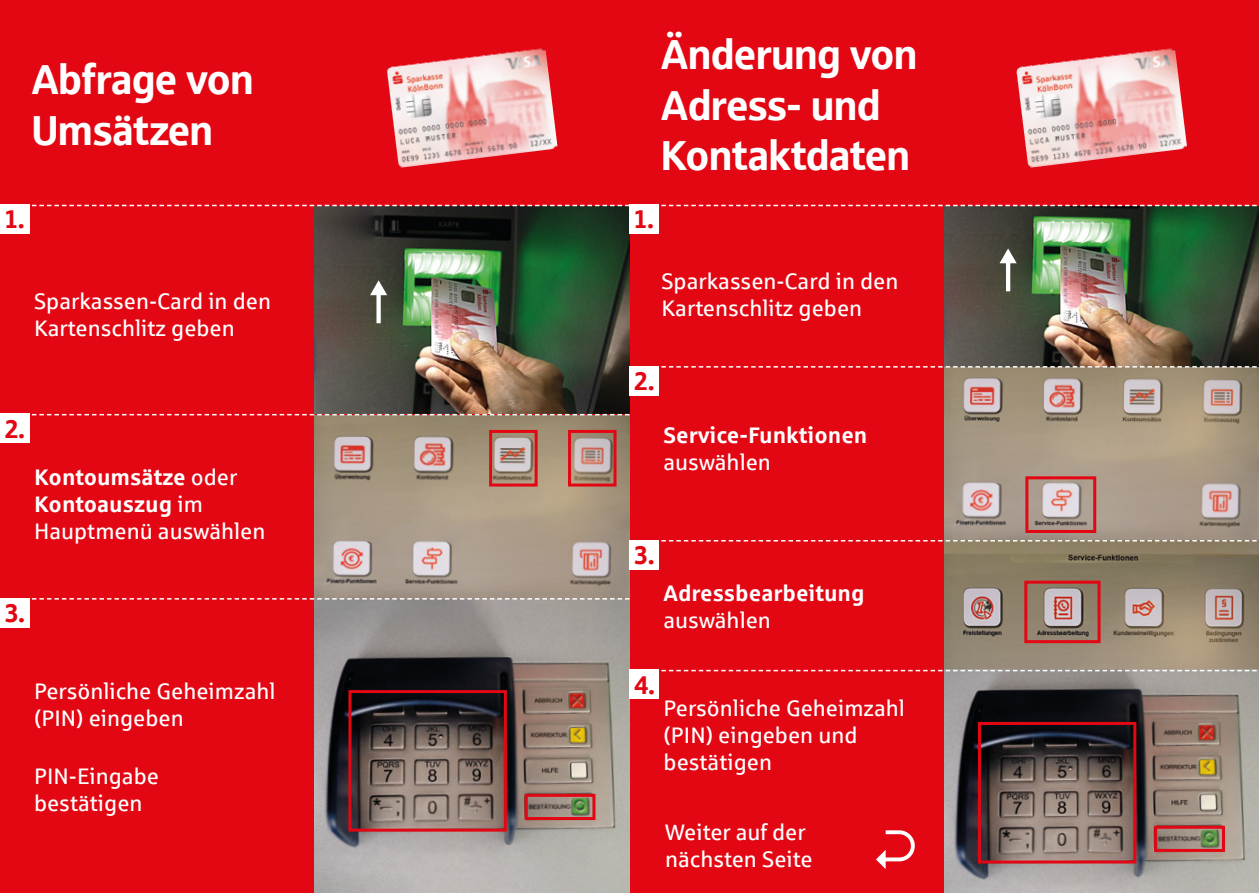
<style>
.page{position:relative;width:1259px;height:893px;background:#e30613}
.page>*{position:absolute;margin:0;border:0;box-sizing:border-box;transform-origin:0 0}
.t1{font:42px/50.4px "Sparkasse Head";color:#fff}
.t2{font:25.8px "Sparkasse Head";color:#e30613}
.t3{font:22.5px/27px "Sparkasse Rg";color:#fff}
.t4{font:700 22.5px "Sparkasse Rg";color:#fff}
.s1{font-weight:700}
</style>
<div class="page">
<div style="left:0;top:414px;width:29px;height:29px;background:#fff"></div>
<img style="left:315px;top:207px;width:314px;height:207px">
<div style="left:0;top:204px;width:29px;height:29px;background:#fff"></div>
<svg style="left:370px;top:280px;width:17px;height:43px"></svg>
<svg style="left:315px;top:415px;width:314px;height:183px;background:#a98"></svg>
<div style="left:489px;top:430px;width:48px;height:57px;border:3px solid #e30613"></div>
<div style="left:568px;top:430px;width:48px;height:57px;border:3px solid #e30613"></div>
<img style="left:315px;top:600px;width:314px;height:293px">
<div style="left:524px;top:794px;width:71px;height:26px;border:3px solid #e30613"></div>
<div style="left:0;top:598px;width:29px;height:29px;background:#fff"></div>
<div style="left:348px;top:690px;width:159px;height:142px;border:3px solid #e30613"></div>
<div style="left:629px;top:366px;width:29px;height:29px;background:#fff"></div>
<div style="left:629px;top:204px;width:29px;height:29px;background:#fff"></div>
<div style="left:629px;top:670px;width:29px;height:29px;background:#fff"></div>
<div style="left:629px;top:540px;width:29px;height:29px;background:#fff"></div>
<img style="left:944px;top:207px;width:315px;height:686px">
<svg style="left:999px;top:248px;width:17px;height:43px"></svg>
<svg style="left:944px;top:368px;width:315px;height:172px;background:#ab9a89"></svg>
<svg style="left:944px;top:541px;width:315px;height:129px;background:#968773"></svg>
<div style="left:1025px;top:476px;width:71px;height:57px;border:3px solid #e30613"></div>
<div style="left:1024px;top:581px;width:76px;height:62px;border:3px solid #e30613"></div>
<div style="left:1154px;top:826px;width:71px;height:26px;border:3px solid #e30613"></div>
<div style="left:978px;top:722px;width:158px;height:141px;border:3px solid #e30613"></div>
<svg style="left:661px;top:205px;width:596px;height:1px"></svg>
<svg style="left:876px;top:830px;width:38px;height:39px"></svg>
<img style="left:386px;top:48px;width:172px;height:120px">
<img style="left:1016px;top:48px;width:171px;height:120px">
<svg style="left:661px;top:366px;width:598px;height:2px"></svg>
<svg style="left:661px;top:540px;width:598px;height:1px"></svg>
<svg style="left:661px;top:670px;width:598px;height:1px"></svg>
<svg style="left:32px;top:205px;width:597px;height:1px"></svg>
<svg style="left:32px;top:414px;width:597px;height:1px"></svg>
<svg style="left:32px;top:598px;width:597px;height:2px"></svg>
<h1 class="t1" style="left:32px;top:53px;width:223px">Abfrage von<br>Umsätzen</h1>
<p class="t2" style="left:5px;top:203px;width:21px">1.</p>
<p class="t3" style="left:34px;top:287px;width:239px">Sparkassen-Card in den<br>Kartenschlitz geben</p>
<p class="t2" style="left:5px;top:412px;width:22px">2.</p>
<p class="t3" style="left:34px;top:463px;width:233px"><span class="s1">Kontoumsätze</span> oder<br><span class="s1">Kontoauszug</span> im<br>Hauptmenü auswählen</p>
<p class="t2" style="left:5px;top:597px;width:22px">3.</p>
<p class="t3" style="left:34px;top:677px;width:243px">Persönliche Geheimzahl (PIN) eingeben</p>
<p class="t3" style="left:34px;top:762px;width:126px">PIN-Eingabe bestätigen</p>
<h1 class="t1" style="left:661px;top:28px;width:257px">Änderung von<br>Adress- und<br>Kontaktdaten</h1>
<p class="t2" style="left:634px;top:203px;width:21px">1.</p>
<p class="t3" style="left:661px;top:267px;width:239px">Sparkassen-Card in den<br>Kartenschlitz geben</p>
<p class="t2" style="left:634px;top:365px;width:22px">2.</p>
<p class="t4" style="left:663px;top:421px;width:205px">Service-Funktionen</p>
<p class="t3" style="left:663px;top:448px;width:109px">auswählen</p>
<p class="t2" style="left:634px;top:539px;width:22px">3.</p>
<p class="t4" style="left:663px;top:578px;width:203px">Adressbearbeitung</p>
<p class="t3" style="left:663px;top:606px;width:109px">auswählen</p>
<p class="t2" style="left:634px;top:668px;width:22px">4.</p>
<p class="t3" style="left:663px;top:694px;width:243px">Persönliche Geheimzahl (PIN) eingeben und bestätigen</p>
<p class="t3" style="left:665px;top:818px;width:149px">Weiter auf der nächsten Seite</p>
</div>
